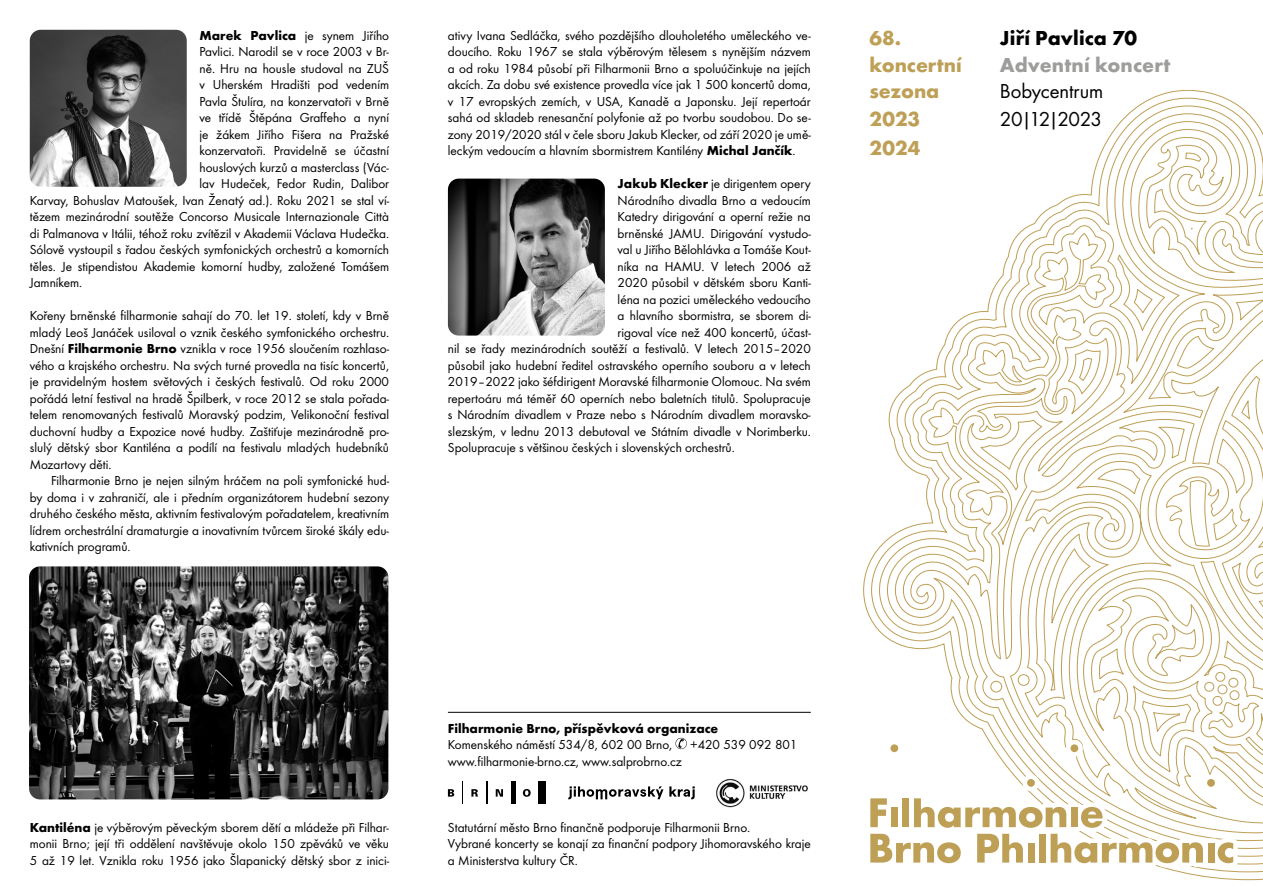
<style>
.page{position:relative;width:1263px;height:893px;background:#fff}
.page>*{position:absolute;margin:0;border:0;box-sizing:border-box;transform-origin:0 0}
.t1{font:700 21px/26.2px "Futura";letter-spacing:-.005em;color:#be9f56}
.t2{font:21px/28.5px "Futura Boo";letter-spacing:-.01em;color:#000}
.t3{font:700 21px "Futura";letter-spacing:.01em;color:#9d9d9c}
.t4{font:700 21px "Futura";letter-spacing:.005em;color:#000}
.t5{font:13.5px/16.5px "Futura Boo";color:#000;text-align:justify}
.t6{font:700 13.5px "Futura";color:#000}
.s1{font-family:"Futura";font-weight:700}
</style>
<div class="page">
<svg style="left:863px;top:90px;width:400px;height:790px"></svg>
<div style="left:886px;top:740px;width:17px;height:17px;border:9px solid #fff;border-radius:50%"></div>
<div style="left:1066px;top:740px;width:17px;height:17px;border:9px solid #fff;border-radius:50%"></div>
<div style="left:1022px;top:774px;width:17px;height:17px;border:9px solid #fff;border-radius:50%"></div>
<div style="left:1202px;top:774px;width:17px;height:17px;border:9px solid #fff;border-radius:50%"></div>
<div style="left:890px;top:744px;width:8px;height:8px;background:#be9f56;border-radius:50%"></div>
<div style="left:1070px;top:744px;width:8px;height:8px;background:#be9f56;border-radius:50%"></div>
<div style="left:1027px;top:779px;width:8px;height:8px;background:#be9f56;border-radius:50%"></div>
<div style="left:1207px;top:779px;width:8px;height:8px;background:#be9f56;border-radius:50%"></div>
<svg style="left:863px;top:789px;width:379px;height:83px"></svg>
<hr style="left:448px;top:712px;width:363px;height:1px;background:#000">
<svg style="left:675px;top:738px;width:12px;height:11px"></svg>
<svg style="left:462px;top:781px;width:1px;height:23px"></svg>
<hr style="left:486px;top:781px;width:2px;height:23px;background:#000">
<hr style="left:511px;top:781px;width:4px;height:23px;background:#000">
<div style="left:538px;top:781px;width:8px;height:23px;background:#000"></div>
<svg style="left:523px;top:789px;width:8px;height:8px"></svg>
<svg style="left:496px;top:789px;width:7px;height:8px"></svg>
<svg style="left:471px;top:789px;width:7px;height:8px"></svg>
<svg style="left:448px;top:789px;width:6px;height:8px"></svg>
<img style="left:716px;top:779px;width:92px;height:29px">
<svg style="left:568px;top:786px;width:95px;height:13px"></svg>
<svg style="left:669px;top:786px;width:26px;height:13px"></svg>
<img style="left:29px;top:566px;width:359px;height:233px">
<img style="left:448px;top:179px;width:157px;height:157px">
<img style="left:30px;top:30px;width:157px;height:157px">
<p class="t5" style="left:199px;top:26px;width:191px"><span class="s1">Marek Pavlica</span> je synem Jiřího</p>
<p class="t5" style="left:199px;top:43px;width:191px">Pavlici. Narodil se v roce 2003 v Br-</p>
<p class="t5" style="left:199px;top:59px;width:191px">ně. Hru na housle studoval na ZUŠ</p>
<p class="t5" style="left:199px;top:76px;width:191px">v Uherském Hradišti pod vedením</p>
<p class="t5" style="left:199px;top:92px;width:191px">Pavla Štulíra, na konzervatoři v Brně</p>
<p class="t5" style="left:199px;top:109px;width:191px">ve třídě Štěpána Graffeho a nyní</p>
<p class="t5" style="left:199px;top:125px;width:191px">je žákem Jiřího Fišera na Pražské</p>
<p class="t5" style="left:199px;top:142px;width:191px">konzervatoři. Pravidelně se účastní</p>
<p class="t5" style="left:199px;top:158px;width:191px">houslových kurzů a masterclass (Vác-</p>
<p class="t5" style="left:199px;top:175px;width:191px">lav Hudeček, Fedor Rudin, Dalibor</p>
<p class="t5" style="left:30px;top:191px;width:361px">Karvay, Bohuslav Matoušek, Ivan Ženatý ad.). Roku 2021 se stal ví-</p>
<p class="t5" style="left:30px;top:208px;width:361px">tězem mezinárodní soutěže Concorso Musicale Internazionale Città</p>
<p class="t5" style="left:30px;top:224px;width:361px">di Palmanova v Itálii, téhož roku zvítězil v Akademii Václava Hudečka.</p>
<p class="t5" style="left:30px;top:241px;width:361px">Sólově vystoupil s řadou českých symfonických orchestrů a komorních</p>
<p class="t5" style="left:30px;top:257px;width:361px">těles. Je stipendistou Akademie komorní hudby, založené Tomášem</p>
<p class="t5" style="left:30px;top:274px;width:54px">Jamníkem.</p>
<p class="t5" style="left:30px;top:307px;width:361px">Kořeny brněnské filharmonie sahají do 70. let 19. století, kdy v Brně mladý Leoš Janáček usiloval o vznik českého symfonického orchestru.<br>Dnešní <span class="s1">Filharmonie Brno</span> vznikla v roce 1956 sloučením rozhlaso&shy;vého a krajského orchestru. Na svých turné provedla na tisíc koncertů, je pravidelným hostem světových i českých festivalů. Od roku 2000 pořádá letní festival na hradě Špilberk, v roce 2012 se stala pořada&shy;telem renomovaných festivalů Moravský podzim, Velikonoční festival duchovní hudby a Expozice nové hudby. Zaštiťuje mezinárodně pro&shy;slulý dětský sbor Kantiléna a podílí na festivalu mladých hudebníků Mozartovy děti.</p>
<p class="t5" style="left:30px;top:472px;width:361px;text-indent:21px">Filharmonie Brno je nejen silným hráčem na poli symfonické hud&shy;by doma i v zahraničí, ale i předním organizátorem hudební sezony druhého českého města, aktivním festivalovým pořadatelem, kreativním lídrem orchestrální dramaturgie a inovativním tvůrcem široké škály edu&shy;kativních programů.</p>
<p class="t5" style="left:448px;top:26px;width:364px">ativy Ivana Sedláčka, svého pozdějšího dlouholetého uměleckého ve&shy;doucího. Roku 1967 se stala výběrovým tělesem s nynějším názvem a od roku 1984 působí při Filharmonii Brno a spoluúčinkuje na jejích akcích. Za dobu své existence provedla více jak 1 500 koncertů doma, v 17 evropských zemích, v USA, Kanadě a Japonsku. Její repertoár sahá od skladeb renesanční polyfonie až po tvorbu soudobou. Do se&shy;zony 2019/2020 stál v čele sboru Jakub Klecker, od září 2020 je umě&shy;leckým vedoucím a hlavním sbormistrem Kantilény <span class="s1">Michal Jančík</span>.</p>
<p class="t5" style="left:618px;top:175px;width:195px"><span class="s1">Jakub Klecker</span> je dirigentem opery</p>
<p class="t5" style="left:618px;top:191px;width:195px">Národního divadla Brno a vedoucím</p>
<p class="t5" style="left:618px;top:208px;width:195px">Katedry dirigování a operní režie na</p>
<p class="t5" style="left:618px;top:224px;width:195px">brněnské JAMU. Dirigování vystudo-</p>
<p class="t5" style="left:618px;top:241px;width:195px">val u Jiřího Bělohlávka a Tomáše Kout-</p>
<p class="t5" style="left:618px;top:257px;width:195px">níka na HAMU. V letech 2006 až</p>
<p class="t5" style="left:618px;top:274px;width:195px">2020 působil v dětském sboru Kanti-</p>
<p class="t5" style="left:618px;top:290px;width:195px">léna na pozici uměleckého vedoucího</p>
<p class="t5" style="left:618px;top:307px;width:195px">a hlavního sbormistra, se sborem di-</p>
<p class="t5" style="left:618px;top:323px;width:195px">rigoval více než 400 koncertů, účast-</p>
<p class="t5" style="left:448px;top:340px;width:364px">nil se řady mezinárodních soutěží a festivalů. V letech 2015–2020</p>
<p class="t5" style="left:448px;top:356px;width:364px">působil jako hudební ředitel ostravského operního souboru a v letech</p>
<p class="t5" style="left:448px;top:373px;width:364px">2019–2022 jako šéfdirigent Moravské filharmonie Olomouc. Na svém</p>
<p class="t5" style="left:448px;top:389px;width:364px">repertoáru má téměř 60 operních nebo baletních titulů. Spolupracuje</p>
<p class="t5" style="left:448px;top:406px;width:364px">s Národním divadlem v Praze nebo s Národním divadlem moravsko-</p>
<p class="t5" style="left:448px;top:422px;width:364px">slezským, v lednu 2013 debutoval ve Státním divadle v Norimberku.</p>
<p class="t5" style="left:448px;top:439px;width:288px">Spolupracuje s většinou českých i slovenských orchestrů.</p>
<h1 class="t1" style="left:870px;top:24px;width:94px">68. koncertní sezona</h1>
<h1 class="t1" style="left:870px;top:104px;width:52px;line-height:28.5px">2023<br>2024</h1>
<h1 class="t4" style="left:1000px;top:23px;width:139px">Jiří Pavlica 70</h1>
<h1 class="t3" style="left:1000px;top:50px;width:172px">Adventní koncert</h1>
<h1 class="t2" style="left:1000px;top:75px;width:105px">Bobycentrum<br>20|12|2023</h1>
<p class="t5" style="left:30px;top:818px;width:361px"><span class="s1">Kantiléna</span> je výběrovým pěveckým sborem dětí a mládeže při Filhar&shy;monii Brno; její tři oddělení navštěvuje okolo 150 zpěváků ve věku 5 až 19 let. Vznikla roku 1956 jako Šlapanický dětský sbor z inici-</p>
<p class="t6" style="left:448px;top:718px;width:272px">Filharmonie Brno, příspěvková organizace</p>
<p class="t5" style="left:448px;top:736px;width:226px">Komenského náměstí 534/8, 602 00 Brno,</p>
<p class="t5" style="left:690px;top:736px;width:109px">+420 539 092 801</p>
<p class="t5" style="left:448px;top:752px;width:236px">www.filharmonie-brno.cz, www.salprobrno.cz</p>
<p class="t5" style="left:448px;top:818px;width:364px;text-align:left">Statutární město Brno finančně podporuje Filharmonii Brno.<br>Vybrané koncerty se konají za finanční podpory Jihomoravského kraje a Ministerstva kultury ČR.</p>
</div>
